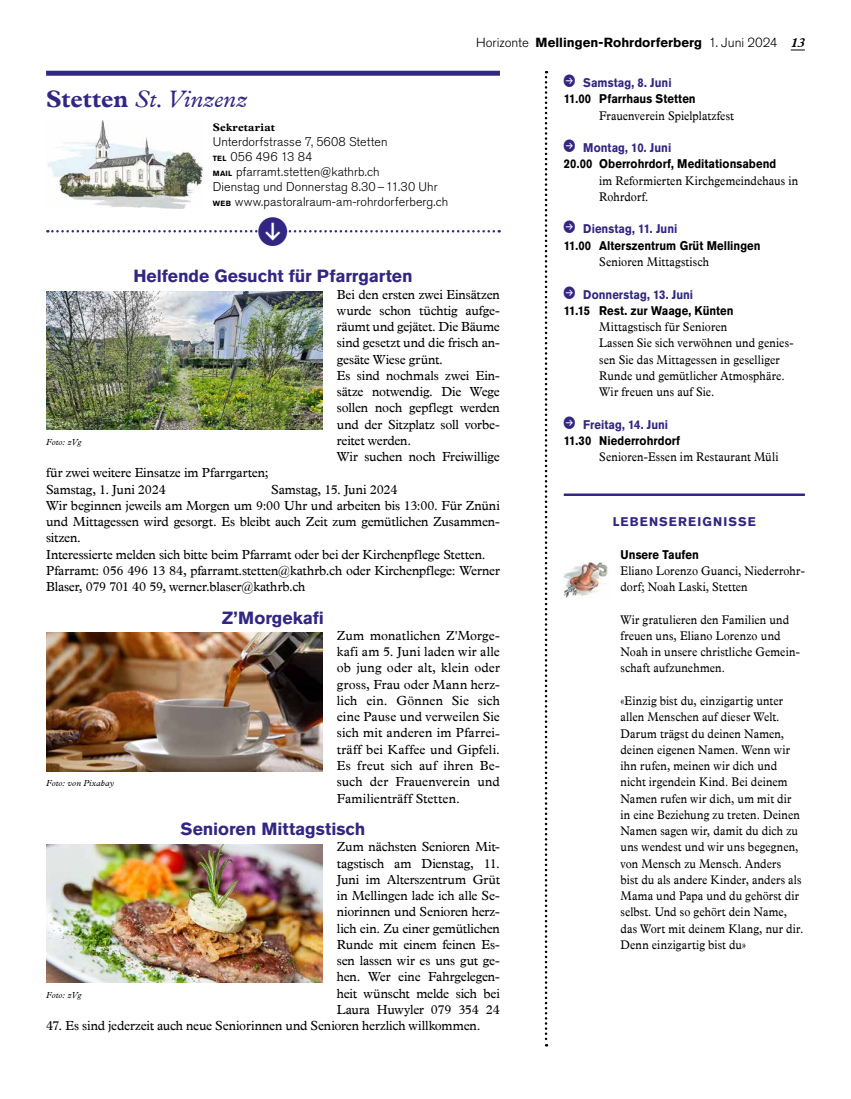
<style>
.page{position:relative;width:851px;height:1099px;background:#fff}
.page>*{position:absolute;margin:0;border:0;box-sizing:border-box;transform-origin:0 0}
.t1{font:italic 23.75px "Plantin MT Pro";letter-spacing:-.005em;color:#312783}
.t2{font:700 17.5px "Akzidenz Grotesk Pro";letter-spacing:-.005em;color:#312783}
.t3{font:13.12px/16.2px "Plantin MT Pro";letter-spacing:-.01em;color:#000}
.t4{font:700 13.12px "Akzidenz Grotesk Pro";letter-spacing:.005em;color:#000}
.t5{font:12.5px/16.2px "Plantin MT Pro";letter-spacing:.01em;color:#000;scale:.9 1}
.t6{font:300 12.5px/15px "Akzidenz Grotesk Pro";letter-spacing:.005em;color:#000}
.t7{font:700 12.5px "Akzidenz Grotesk Pro";letter-spacing:.005em;color:#000;scale:.9 1}
.t8{font:700 12.5px "Akzidenz Grotesk Pro";letter-spacing:.005em;color:#312783;scale:.9 1}
.t9{font:700 12.5px "Akzidenz Grotesk Pro";letter-spacing:.09em;color:#312783}
.t10{font:700 11px "Plantin MT Pro";letter-spacing:.025em;color:#000}
.t11{font:italic 8.75px "Plantin MT Pro";letter-spacing:.01em;color:#000}
.s1{font-weight:300}
.s2{font-family:"Plantin MT Pro";font-style:italic}
.s3{font-weight:700;font-style:normal}
.s4{font-weight:700;font-size:7.5px}
</style>
<div class="page">
<svg style="left:790px;top:50px;width:14px;height:1px"></svg>
<svg style="left:544px;top:71px;width:3px;height:975px"></svg>
<img style="left:46px;top:291px;width:276px;height:138px">
<img style="left:46px;top:633px;width:276px;height:138px">
<img style="left:46px;top:844px;width:276px;height:138px">
<hr style="left:563px;top:493px;width:241px;height:3px;background:#312783">
<img style="left:563px;top:563px;width:45px;height:35px">
<div style="left:46px;top:71px;width:454px;height:5px;background:#312783"></div>
<img style="left:47px;top:121px;width:155px;height:87px">
<svg style="left:47px;top:230px;width:452px;height:3px"></svg>
<p class="t4" style="left:476px;top:34px;width:330px"><span class="s1">Horizonte</span> Mellingen-Rohrdorferberg <span class="s1">1. Juni 2024</span> <span class="s2">13</span></p>
<h1 class="t1" style="left:46px;top:85px;width:203px"><span class="s3">Stetten</span> St.Vinzenz</h1>
<p class="t10" style="left:213px;top:120px;width:64px">Sekretariat</p>
<p class="t6" style="left:213px;top:134px;width:237px">Unterdorfstrasse 7, 5608 Stetten<br><span class="s4">TEL</span> 056 496 13 84<br><span class="s4">MAIL</span> pfarramt.stetten@kathrb.ch<br>Dienstag und Donnerstag 8.30–11.30 Uhr <span class="s4">WEB</span> www.pastoralraum-am-rohrdorferberg.ch</p>
<h2 class="t2" style="left:133px;top:265px;width:281px">Helfende Gesucht für Pfarrgarten</h2>
<p class="t3" style="left:337px;top:286px;width:165px">Bei den ersten zwei Einsätzen wurde schon tüchtig aufge&shy;räumt und gejätet. Die Bäume sind gesetzt und die frisch an&shy;gesäte Wiese grünt.<br>Es sind nochmals zwei Ein&shy;sätze notwendig. Die Wege sollen noch gepflegt werden und der Sitzplatz soll vorbe&shy;reitet werden.<br>Wir suchen noch Freiwillige</p>
<p class="t3" style="left:46px;top:465px;width:224px">für zwei weitere Einsatze im Pfarrgarten;<br>Samstag, 1. Juni 2024</p>
<p class="t11" style="left:46px;top:437px;width:37px">Foto: zVg</p>
<p class="t3" style="left:46px;top:481px;width:455px;text-indent:225px">Samstag, 15. Juni 2024<br>Wir beginnen jeweils am Morgen um 9:00 Uhr und arbeiten bis 13:00. Für Znüni und Mittagessen wird gesorgt. Es bleibt auch Zeit zum gemütlichen Zusammen&shy;sitzen.<br>Interessierte melden sich bitte beim Pfarramt oder bei der Kirchenpflege Stetten.<br>Pfarramt: 056 496 13 84, pfarramt.stetten@kathrb.ch oder Kirchenpflege: Werner Blaser, 079 701 40 59, werner.blaser@kathrb.ch</p>
<h2 class="t2" style="left:222px;top:606px;width:103px">Z’Morgekafi</h2>
<p class="t3" style="left:337px;top:627px;width:165px;text-align:justify">Zum monatlichen Z'Morge&shy;kafi am 5. Juni laden wir alle ob jung oder alt, klein oder gross, Frau oder Mann herz&shy;lich ein. Gönnen Sie sich eine Pause und verweilen Sie sich mit anderen im Pfarrei&shy;träff bei Kaffee und Gipfeli.<br>Es freut sich auf ihren Be&shy;such der Frauenverein und Familienträff Stetten.</p>
<h2 class="t2" style="left:180px;top:817px;width:186px">Senioren Mittagstisch</h2>
<p class="t3" style="left:337px;top:838px;width:165px;text-align:justify">Zum nächsten Senioren Mit&shy;tagstisch am Dienstag, 11.<br>Juni im Alterszentrum Grüt in Mellingen lade ich alle Se&shy;niorinnen und Senioren herz&shy;lich ein. Zu einer gemütlichen Runde mit einem feinen Es&shy;sen lassen wir es uns gut ge&shy;hen. Wer eine Fahrgelegen&shy;heit wünscht melde sich bei Laura Huwyler 079 354 24</p>
<p class="t3" style="left:46px;top:1017px;width:436px">47. Es sind jederzeit auch neue Seniorinnen und Senioren herzlich willkommen.</p>
<p class="t11" style="left:46px;top:778px;width:69px">Foto: von Pixabay</p>
<p class="t11" style="left:46px;top:989px;width:37px">Foto: zVg</p>
<p class="t8" style="left:583px;top:75px;width:100px">Samstag, 8. Juni</p>
<p class="t7" style="left:563px;top:91px;width:148px">11.00 Pfarrhaus Stetten</p>
<p class="t5" style="left:599px;top:107px;width:151px">Frauenverein Spielplatzfest</p>
<p class="t8" style="left:583px;top:140px;width:99px">Montag, 10. Juni</p>
<p class="t7" style="left:563px;top:156px;width:238px">20.00 Oberrohrdorf, Meditationsabend</p>
<p class="t5" style="left:599px;top:172px;width:223px">im Reformierten Kirchgemeindehaus in<br>Rohrdorf.</p>
<p class="t8" style="left:583px;top:221px;width:106px">Dienstag, 11. Juni</p>
<p class="t7" style="left:563px;top:237px;width:220px">11.00 Alterszentrum Grüt Mellingen</p>
<p class="t5" style="left:599px;top:254px;width:124px">Senioren Mittagstisch</p>
<p class="t8" style="left:583px;top:286px;width:124px">Donnerstag, 13. Juni</p>
<p class="t7" style="left:563px;top:302px;width:190px">11.15 Rest. zur Waage, Künten</p>
<p class="t5" style="left:599px;top:319px;width:217px">Mittagstisch für Senioren<br>Lassen Sie sich verwöhnen und genies&shy;sen Sie das Mittagessen in geselliger<br>Runde und gemütlicher Atmosphäre.<br>Wir freuen uns auf Sie.</p>
<p class="t8" style="left:583px;top:416px;width:96px">Freitag, 14. Juni</p>
<p class="t7" style="left:563px;top:432px;width:131px">11.30 Niederrohrdorf</p>
<p class="t5" style="left:599px;top:449px;width:200px">Senioren-Essen im Restaurant Müli</p>
<p class="t9" style="left:612px;top:513px;width:145px">LEBENSEREIGNISSE</p>
<p class="t7" style="left:620px;top:546px;width:89px">Unsere Taufen</p>
<p class="t5" style="left:620px;top:562px;width:206px">Eliano Lorenzo Guanci, Niederrohr&shy;dorf; Noah Laski, Stetten</p>
<p class="t5" style="left:620px;top:611px;width:201px">Wir gratulieren den Familien und freuen uns, Eliano Lorenzo und<br>Noah in unsere christliche Gemein&shy;schaft aufzunehmen.</p>
<p class="t5" style="left:620px;top:692px;width:205px">«Einzig bist du, einzigartig unter allen Menschen auf dieser Welt.<br>Darum trägst du deinen Namen, deinen eigenen Namen. Wenn wir ihn rufen, meinen wir dich und nicht irgendein Kind. Bei deinem<br>Namen rufen wir dich, um mit dir in eine Beziehung zu treten. Deinen<br>Namen sagen wir, damit du dich zu uns wendest und wir uns begegnen, von Mensch zu Mensch. Anders<br>bist du als andere Kinder, anders als<br>Mama und Papa und du gehörst dir selbst. Und so gehört dein Name, das Wort mit deinem Klang, nur dir.<br>Denn einzigartig bist du»</p>
</div>
